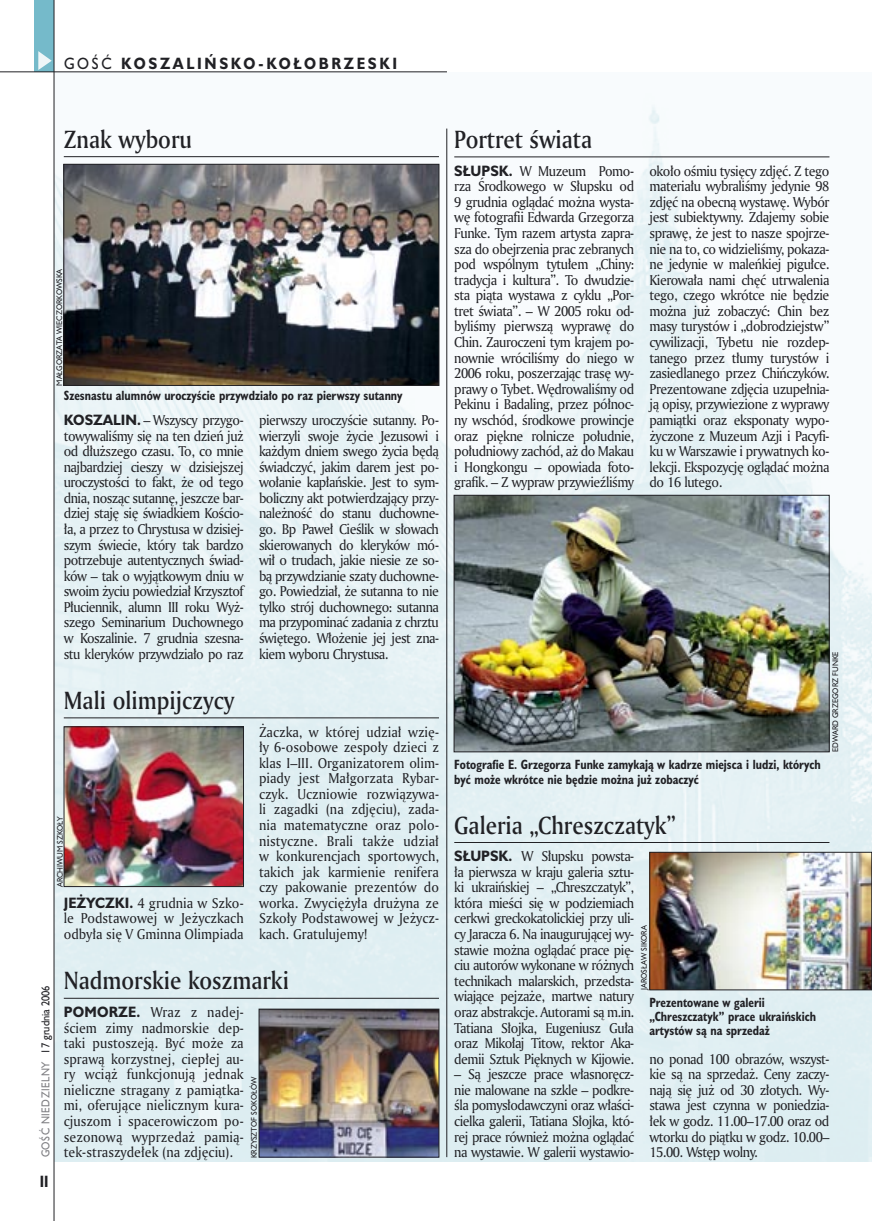
<style>
.page{position:relative;width:872px;height:1221px;background:#fff}
.page>*{position:absolute;margin:0;border:0;box-sizing:border-box;transform-origin:0 0}
._05d_tytyl_Kronika_AmMd_16_pt{font:24px "Amerigo Md PL";color:#212125;scale:.9 1}
._15a_temat_lewo{font:700 15px "Humanst 521 PL";letter-spacing:.2em;color:#212125;scale:.9 1}
._16_pagina_lewa{font:700 15px "Humanst 521 Cn PL";color:#212125;scale:.94 1}
._01_body_tekst{font:13.8px/15.6px "Amerigo PL";letter-spacing:-.04em;color:#212125;text-align:justify;scale:.94 1}
._09_podpis_zdjecia_HuCnB{font:700 12.3px/14.4px "Humanst 521 Cn PL";color:#212125;scale:.94 1}
._18a_data_lewa_GOSC{font:10.5px "Humanst 521 PL";letter-spacing:.05em;color:#7f7f83;scale:.9 1}
._18_data_lewa{font:10.5px "Humanst 521 PL";color:#212125;scale:.9 1}
._09a_autor_zdjecia_Hu_5_pt{font:7.5px "Humanst 521 PL";color:#212125;scale:.94 1}
.s1{font-weight:400}
.s2{font-family:"Humanst 521 PL";font-weight:700}
</style>
<div class="page">
<img style="left:55px;top:105px;width:817px;height:1056px">
<div style="left:35px;top:0;width:19px;height:72px;background:#75baca"></div>
<svg style="left:38px;top:51px;width:14px;height:19px"></svg>
<hr style="left:54px;top:0;width:1px;height:1220px;background:#212125">
<hr style="left:0;top:72px;width:447px;height:1px;background:#212125">
<hr style="left:446px;top:129px;width:1px;height:1027px;background:#212125">
<hr style="left:64px;top:156px;width:375px;height:1px;background:#212125">
<img style="left:66px;top:166px;width:371px;height:217px">
<div style="left:64px;top:164px;width:375px;height:221px;border:1px solid #212125"></div>
<hr style="left:64px;top:717px;width:375px;height:1px;background:#212125">
<img style="left:66px;top:728px;width:176px;height:156px">
<div style="left:64px;top:726px;width:180px;height:160px;border:1px solid #212125"></div>
<hr style="left:454px;top:842px;width:375px;height:1px;background:#212125">
<img style="left:651px;top:854px;width:219px;height:134px">
<div style="left:649px;top:852px;width:223px;height:138px;border:1px solid #212125"></div>
<hr style="left:454px;top:156px;width:375px;height:1px;background:#212125">
<img style="left:456px;top:497px;width:371px;height:253px">
<div style="left:454px;top:495px;width:375px;height:257px;border:1px solid #212125"></div>
<hr style="left:64px;top:997px;width:375px;height:1px;background:#212125">
<img style="left:261px;top:1010px;width:176px;height:145px">
<div style="left:259px;top:1008px;width:180px;height:149px;border:1px solid #212125"></div>
<p class="_15a_temat_lewo" style="left:64px;top:53px;width:372px"><span class="s1">GOŚĆ</span> KOSZALIŃSKO-KOŁOBRZESKI</p>
<p class="_05d_tytyl_Kronika_AmMd_16_pt" style="left:64px;top:123px;width:144px">Znak wyboru</p>
<p class="_09a_autor_zdjecia_Hu_5_pt" style="left:54px;top:386px;width:126px;rotate:-90deg">MAŁGORZATA WIECZORKOWSKA</p>
<p class="_09_podpis_zdjecia_HuCnB" style="left:64px;top:388px;width:362px">Szesnastu alumnów uroczyście przywdziało po raz pierwszy sutanny</p>
<p class="_01_body_tekst" style="left:64px;top:412px;width:193px"><span class="s2">KOSZALIN.</span> – Wszyscy przygo&shy;towywaliśmy się na ten dzień już od dłuższego czasu. To, co mnie najbardziej cieszy w dzisiejszej uroczystości to fakt, że od tego dnia, nosząc sutannę, jeszcze bar&shy;dziej staję się świadkiem Kościo&shy;ła, a przez to Chrystusa w dzisiej&shy;szym świecie, który tak bardzo potrzebuje autentycznych świad&shy;ków – tak o wyjątkowym dniu w swoim życiu powiedział Krzysztof Płuciennik, alumn III roku Wyż&shy;szego Seminarium Duchownego w Koszalinie. 7 grudnia szesna&shy;stu kleryków przywdziało po raz</p>
<p class="_01_body_tekst" style="left:259px;top:412px;width:193px">pierwszy uroczyście sutanny. Po&shy;wierzyli swoje życie Jezusowi i każdym dniem swego życia będą świadczyć, jakim darem jest po&shy;wołanie kapłańskie. Jest to sym&shy;boliczny akt potwierdzający przy&shy;należność do stanu duchowne&shy;go. Bp Paweł Cieślik w słowach skierowanych do kleryków mó&shy;wił o trudach, jakie niesie ze so&shy;bą przywdzianie szaty duchowne&shy;go. Powiedział, że sutanna to nie tylko strój duchownego: sutanna ma przypominać zadania z chrztu świętego. Włożenie jej jest zna&shy;kiem wyboru Chrystusa.</p>
<p class="_05d_tytyl_Kronika_AmMd_16_pt" style="left:64px;top:684px;width:191px">Mali olimpijczycy</p>
<p class="_09a_autor_zdjecia_Hu_5_pt" style="left:55px;top:887px;width:77px;rotate:-90deg">ARCHIWUM SZKOŁY</p>
<p class="_01_body_tekst" style="left:64px;top:894px;width:193px"><span class="s2">JEŻYCZKI.</span> 4 grudnia w Szko&shy;le Podstawowej w Jeżyczkach odbyła się V Gminna Olimpiada</p>
<p class="_01_body_tekst" style="left:259px;top:723px;width:193px">Żaczka, w której udział wzię&shy;ły 6-osobowe zespoły dzieci z klas I–III. Organizatorem olim&shy;piady jest Małgorzata Rybar&shy;czyk. Uczniowie rozwiązywa&shy;li zagadki (na zdjęciu), zada&shy;nia matematyczne oraz polo&shy;nistyczne. Brali także udział w konkurencjach sportowych, takich jak karmienie renifera czy pakowanie prezentów do worka. Zwyciężyła drużyna ze Szkoły Podstawowej w Jeżycz&shy;kach. Gratulujemy!</p>
<p class="_18_data_lewa" style="left:38px;top:1053px;width:77px;rotate:-90deg">17 grudnia 2006</p>
<p class="_18a_data_lewa_GOSC" style="left:38px;top:1157px;width:108px;rotate:-90deg">GOŚĆ NIEDZIELNY</p>
<p class="_16_pagina_lewa" style="left:40px;top:1170px;width:11px">II</p>
<p class="_05d_tytyl_Kronika_AmMd_16_pt" style="left:64px;top:964px;width:252px">Nadmorskie koszmarki</p>
<p class="_01_body_tekst" style="left:64px;top:1003px;width:193px"><span class="s2">POMORZE.</span> Wraz z nadej&shy;ściem zimy nadmorskie dep&shy;taki pustoszeją. Być może za sprawą korzystnej, ciepłej au&shy;ry wciąż funkcjonują jednak nieliczne stragany z pamiątka&shy;mi, oferujące nielicznym kura&shy;cjuszom i spacerowiczom po&shy;sezonową wyprzedaż pamią&shy;tek-straszydełek (na zdjęciu).</p>
<p class="_09a_autor_zdjecia_Hu_5_pt" style="left:249px;top:1158px;width:89px;rotate:-90deg">KRZYSZTOF SOKOŁÓW</p>
<p class="_05d_tytyl_Kronika_AmMd_16_pt" style="left:454px;top:123px;width:155px">Portret świata</p>
<p class="_01_body_tekst" style="left:454px;top:162px;width:193px"><span class="s2">SŁUPSK.</span> W Muzeum Pomo&shy;rza Środkowego w Słupsku od 9 grudnia oglądać można wysta&shy;wę fotografii Edwarda Grzegorza Funke. Tym razem artysta zapra&shy;sza do obejrzenia prac zebranych pod wspólnym tytułem „Chiny: tradycja i kultura”. To dwudzie&shy;sta piąta wystawa z cyklu „Por&shy;tret świata”. – W 2005 roku od&shy;byliśmy pierwszą wyprawę do Chin. Zauroczeni tym krajem po&shy;nownie wróciliśmy do niego w 2006 roku, poszerzając trasę wy&shy;prawy o Tybet. Wędrowaliśmy od Pekinu i Badaling, przez północ&shy;ny wschód, środkowe prowincje oraz piękne rolnicze południe, południowy zachód, aż do Makau i Hongkongu – opowiada foto&shy;grafik. – Z wypraw przywieźliśmy</p>
<p class="_01_body_tekst" style="left:649px;top:162px;width:193px">około ośmiu tysięcy zdjęć. Z tego materiału wybraliśmy jedynie 98 zdjęć na obecną wystawę. Wybór jest subiektywny. Zdajemy sobie sprawę, że jest to nasze spojrze&shy;nie na to, co widzieliśmy, pokaza&shy;ne jedynie w maleńkiej pigułce.<br>Kierowała nami chęć utrwalenia tego, czego wkrótce nie będzie można już zobaczyć: Chin bez masy turystów i „dobrodziejstw” cywilizacji, Tybetu nie rozdep&shy;tanego przez tłumy turystów i zasiedlanego przez Chińczyków.<br>Prezentowane zdjęcia uzupełnia&shy;ją opisy, przywiezione z wyprawy pamiątki oraz eksponaty wypo&shy;życzone z Muzeum Azji i Pacyfi&shy;ku w Warszawie i prywatnych ko&shy;lekcji. Ekspozycję oglądać można do 16 lutego.</p>
<p class="_09_podpis_zdjecia_HuCnB" style="left:454px;top:757px;width:391px">Fotografie E. Grzegorza Funke zamykają w kadrze miejsca i ludzi, których być może wkrótce nie będzie można już zobaczyć</p>
<p class="_09a_autor_zdjecia_Hu_5_pt" style="left:830px;top:752px;width:108px;rotate:-90deg">EDWARD GRZEGORZ FUNKE</p>
<p class="_05d_tytyl_Kronika_AmMd_16_pt" style="left:454px;top:808px;width:248px">Galeria „Chreszczatyk”</p>
<p class="_01_body_tekst" style="left:454px;top:848px;width:193px"><span class="s2">SŁUPSK.</span> W Słupsku powsta&shy;ła pierwsza w kraju galeria sztu&shy;ki ukraińskiej – „Chreszczatyk”, która mieści się w podziemiach cerkwi greckokatolickiej przy uli&shy;cy Jaracza 6. Na inaugurującej wy&shy;stawie można oglądać prace pię&shy;ciu autorów wykonane w różnych technikach malarskich, przedsta&shy;wiające pejzaże, martwe natury oraz abstrakcje. Autorami są m.in.<br>Tatiana Słojka, Eugeniusz Guła oraz Mikołaj Titow, rektor Aka&shy;demii Sztuk Pięknych w Kijowie.</p>
<p class="_01_body_tekst" style="left:454px;top:1066px;width:193px">– Są jeszcze prace własnoręcz&shy;nie malowane na szkle – podkre&shy;śla pomysłodawczyni oraz właści&shy;cielka galerii, Tatiana Słojka, któ&shy;rej prace również można oglądać na wystawie. W galerii wystawio-</p>
<p class="_09a_autor_zdjecia_Hu_5_pt" style="left:639px;top:989px;width:70px;rotate:-90deg">JAROSŁAW SIKORA</p>
<p class="_09_podpis_zdjecia_HuCnB" style="left:649px;top:994px;width:179px">Prezentowane w galerii „Chreszczatyk” prace ukraińskich artystów są na sprzedaż</p>
<p class="_01_body_tekst" style="left:649px;top:1050px;width:193px">no ponad 100 obrazów, wszyst&shy;kie są na sprzedaż. Ceny zaczy&shy;nają się już od 30 złotych. Wy&shy;stawa jest czynna w poniedzia&shy;łek w godz. 11.00–17.00 oraz od wtorku do piątku w godz. 10.00– 15.00. Wstęp wolny.</p>
</div>
